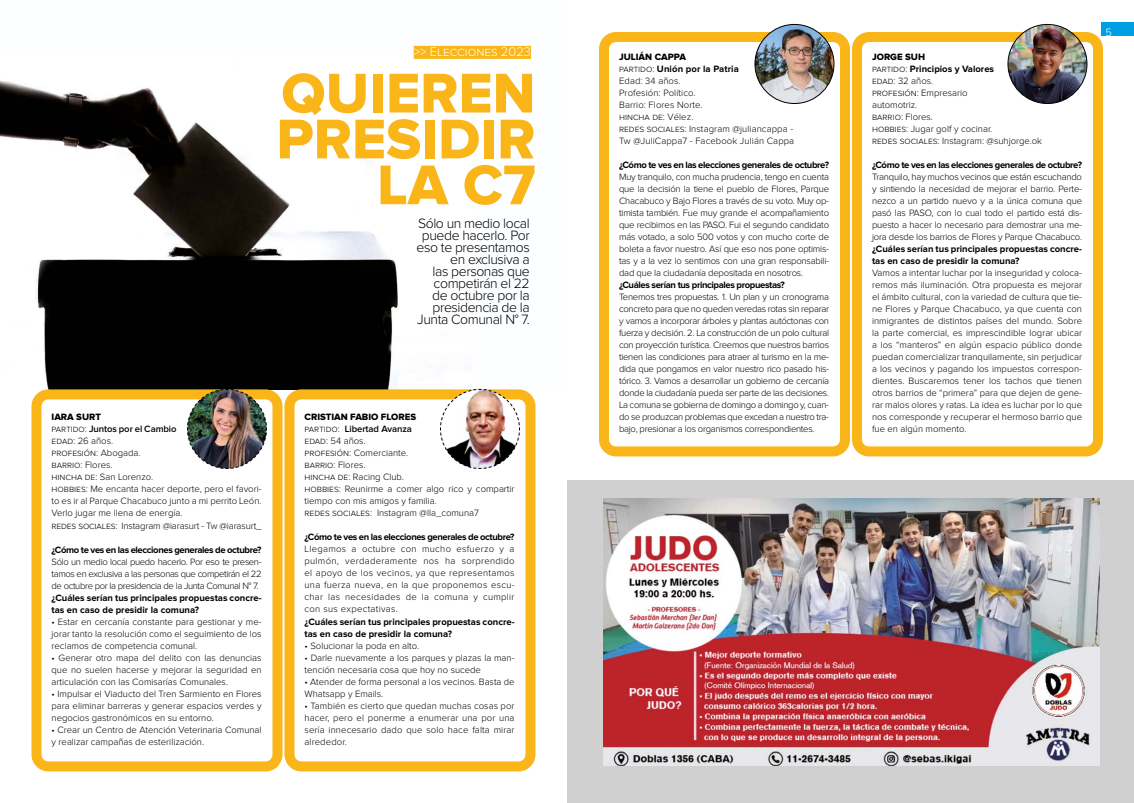
<style>
.page{position:relative;width:1134px;height:803px;background:#fff}
.page>*{position:absolute;margin:0;border:0;box-sizing:border-box;transform-origin:0 0}
.t1{font:57.9px/45.8px "Proxima Nova Extrabld";color:#fab518;text-align:right}
.t2{font:300 14px/12px "Proxima Nova";letter-spacing:-.03em;color:#000;text-align:right}
.t3{font:300 13px "Proxima Nova";color:#fff}
.t4{font:300 11px "Proxima Nova";color:#fff}
.t5{font:300 9.5px/12px "Proxima Nova";color:#000;text-align:justify}
.t6{font:700 9.5px/12px "Proxima Nova";color:#000}
.t7{font:700 9.5px "Proxima Nova";letter-spacing:-.04em;color:#000}
.t8{font:9.5px "Proxima Nova Extrabld";color:#000}
.s1{font-weight:600}
.s2{font-weight:700}
</style>
<div class="page">
<div style="left:1101px;top:23px;width:33px;height:13px;background:#009fe3"></div>
<img style="left:0;top:55px;width:414px;height:334px">
<div style="left:567px;top:480px;width:567px;height:322px;background:#d0d0d0"></div>
<img style="left:603px;top:498px;width:496px;height:267px">
<div style="left:414px;top:46px;width:117px;height:13px;background:#fab518"></div>
<div style="left:32px;top:389px;width:250px;height:382px;border:10px solid #fab518;border-radius:12px"></div>
<div style="left:599px;top:32px;width:251px;height:424px;border:10px solid #fab518;border-radius:12px"></div>
<div style="left:284px;top:389px;width:251px;height:382px;border:10px solid #fab518;border-radius:12px"></div>
<div style="left:852px;top:32px;width:251px;height:424px;border:10px solid #fab518;border-radius:12px"></div>
<img style="left:186px;top:388px;width:81px;height:81px">
<img style="left:755px;top:24px;width:79px;height:79px;border-radius:39px">
<div style="left:754px;top:24px;width:80px;height:80px;border:1px solid #000;border-radius:50%"></div>
<img style="left:439px;top:388px;width:81px;height:81px">
<img style="left:1008px;top:24px;width:79px;height:79px;border-radius:39px">
<div style="left:1007px;top:24px;width:80px;height:80px;border:1px solid #000;border-radius:50%"></div>
<h3 class="t3" style="left:414px;top:46px;width:119px">&gt;&gt; Elecciones 2023</h3>
<h1 class="t1" style="left:276px;top:73px;width:261px">QUIEREN<br>PRESIDIR<br>LA C7</h1>
<h2 class="t2" style="left:417px;top:218px;width:115px">Sólo un medio local puede hacerlo. Por eso te presentamos en exclusiva a<br>las personas que competirán el 22 de octubre por la presidencia de la<br>Junta Comunal N° 7.</h2>
<p class="t8" style="left:52px;top:412px;width:51px">IARA SURT</p>
<p class="t5" style="left:52px;top:423px;width:212px;text-align:left">partido: <span class="s1">Juntos por el Cambio<br></span>edad: 26 años.<br>profesión: Abogada.<br>barrio: Flores.<br>hincha de: San Lorenzo.<br>hobbies: Me encanta hacer deporte, pero el favori&shy;to es ir al Parque Chacabuco junto a mi perrito León.<br>Verlo jugar me llena de energía.<br>redes sociales: Instagram @iarasurt - Tw @iarasurt_</p>
<p class="t7" style="left:52px;top:544px;width:212px">¿Cómo te ves en las elecciones generales de octubre?</p>
<p class="t5" style="left:52px;top:555px;width:212px">Sólo un medio local puedo hacerlo. Por eso te presen&shy;tamos en exclusiva a las personas que competirán el 22 de octubre por la presidencia de la Junta Comunal N° 7.</p>
<p class="t6" style="left:52px;top:591px;width:212px">¿Cuáles serían tus principales propuestas concre&shy;tas en caso de presidir la comuna?</p>
<p class="t5" style="left:52px;top:615px;width:212px">• Estar en cercanía constante para gestionar y me&shy;jorar tanto la resolución como el seguimiento de los reclamos de competencia comunal.</p>
<p class="t5" style="left:52px;top:651px;width:212px">• Generar otro mapa del delito con las denuncias que no suelen hacerse y mejorar la seguridad en articulación con las Comisarías Comunales.</p>
<p class="t5" style="left:52px;top:687px;width:211px">• Impulsar el Viaducto del Tren Sarmiento en Flores para eliminar barreras y generar espacios verdes y negocios gastronómicos en su entorno.</p>
<p class="t5" style="left:52px;top:723px;width:212px">• Crear un Centro de Atención Veterinaria Comunal y realizar campañas de esterilización.</p>
<p class="t8" style="left:305px;top:412px;width:113px">CRISTIAN FABIO FLORES</p>
<p class="t5" style="left:305px;top:423px;width:212px;text-align:left">partido: <span class="s1">Libertad Avanza<br></span>edad: 54 años.<br>profesión: Comerciante.<br>barrio: Flores.<br>hincha de: Racing Club.<br>hobbies: Reunirme a comer algo rico y compartir tiempo con mis amigos y familia.<br>redes sociales: Instagram @lla_comuna7</p>
<p class="t7" style="left:305px;top:532px;width:212px">¿Cómo te ves en las elecciones generales de octubre?</p>
<p class="t5" style="left:305px;top:543px;width:212px">Llegamos a octubre con mucho esfuerzo y a pulmón, verdaderamente nos ha sorprendido el apoyo de los vecinos, ya que representamos una fuerza nueva, en la que proponemos escu&shy;char las necesidades de la comuna y cumplir con sus expectativas.</p>
<p class="t6" style="left:305px;top:615px;width:212px">¿Cuáles serían tus principales propuestas concre&shy;tas en caso de presidir la comuna?</p>
<p class="t5" style="left:305px;top:639px;width:116px">• Solucionar la poda en alto.</p>
<p class="t5" style="left:305px;top:651px;width:211px">• Darle nuevamente a los parques y plazas la man&shy;tención necesaria cosa que hoy no sucede</p>
<p class="t5" style="left:305px;top:675px;width:211px">• Atender de forma personal a los vecinos. Basta de<br>Whatsapp y Emails.</p>
<p class="t5" style="left:305px;top:699px;width:212px">• También es cierto que quedan muchas cosas por hacer, pero el ponerme a enumerar una por una sería innecesario dado que solo hace falta mirar alrededor.</p>
<p class="t8" style="left:619px;top:52px;width:68px">JULIÁN CAPPA</p>
<p class="t5" style="left:619px;top:63px;width:177px;text-align:left">partido: <span class="s2">Unión por la Patria<br></span>Edad: 34 años.<br>Profesión: Político.<br>Barrio: Flores Norte.<br>hincha de: Vélez.<br>redes sociales: Instagram @juliancappa -<br>Tw @JuliCappa7 - Facebook Julián Cappa</p>
<p class="t7" style="left:619px;top:160px;width:212px">¿Cómo te ves en las elecciones generales de octubre?</p>
<p class="t5" style="left:619px;top:171px;width:212px">Muy tranquilo, con mucha prudencia, tengo en cuenta que la decisión la tiene el pueblo de Flores, Parque Chacabuco y Bajo Flores a través de su voto. Muy op&shy;timista también. Fue muy grande el acompañamiento que recibimos en las PASO. Fui el segundo candidato más votado, a solo 500 votos y con mucho corte de boleta a favor nuestro. Así que eso nos pone optimis&shy;tas y a la vez lo sentimos con una gran responsabili&shy;dad que la ciudadanía depositada en nosotros.</p>
<p class="t7" style="left:619px;top:280px;width:167px">¿Cuáles serían tus principales propuestas?</p>
<p class="t5" style="left:619px;top:291px;width:212px">Tenemos tres propuestas. 1. Un plan y un cronograma concreto para que no queden veredas rotas sin reparar y vamos a incorporar árboles y plantas autóctonas con fuerza y decisión. 2. La construcción de un polo cultural con proyección turística. Creemos que nuestros barrios tienen las condiciones para atraer al turismo en la me&shy;dida que pongamos en valor nuestro rico pasado his&shy;tórico. 3. Vamos a desarrollar un gobierno de cercanía donde la ciudadanía pueda ser parte de las decisiones.<br>La comuna se gobierna de domingo a domingo y, cuan&shy;do se produzcan problemas que excedan a nuestro tra&shy;bajo, presionar a los organismos correspondientes.</p>
<p class="t8" style="left:872px;top:52px;width:55px">JORGE SUH</p>
<p class="t5" style="left:872px;top:63px;width:172px;text-align:left">partido: <span class="s2">Principios y Valores<br></span>edad: 32 años.<br>profesión: Empresario<br>automotriz.<br>barrio: Flores.<br>hobbies: Jugar golf y cocinar.<br>redes sociales: Instagram: @suhjorge.ok</p>
<p class="t7" style="left:872px;top:160px;width:212px">¿Cómo te ves en las elecciones generales de octubre?</p>
<p class="t5" style="left:872px;top:171px;width:212px">Tranquilo, hay muchos vecinos que están escuchando y sintiendo la necesidad de mejorar el barrio. Perte&shy;nezco a un partido nuevo y a la única comuna que pasó las PASO, con lo cual todo el partido está dis&shy;puesto a hacer lo necesario para demostrar una me&shy;jora desde los barrios de Flores y Parque Chacabuco.</p>
<p class="t6" style="left:872px;top:243px;width:212px">¿Cuáles serían tus principales propuestas concre&shy;tas en caso de presidir la comuna?</p>
<p class="t5" style="left:872px;top:267px;width:212px">Vamos a intentar luchar por la inseguridad y coloca&shy;remos más iluminación. Otra propuesta es mejorar el ámbito cultural, con la variedad de cultura que tie&shy;ne Flores y Parque Chacabuco, ya que cuenta con inmigrantes de distintos países del mundo. Sobre la parte comercial, es imprescindible lograr ubicar a los “manteros” en algún espacio público donde puedan comercializar tranquilamente, sin perjudicar a los vecinos y pagando los impuestos correspon&shy;dientes. Buscaremos tener los tachos que tienen otros barrios de “primera” para que dejen de gene&shy;rar malos olores y ratas. La idea es luchar por lo que nos corresponde y recuperar el hermoso barrio que fue en algún momento.</p>
<p class="t4" style="left:1106px;top:27px;width:8px">5</p>
</div>
